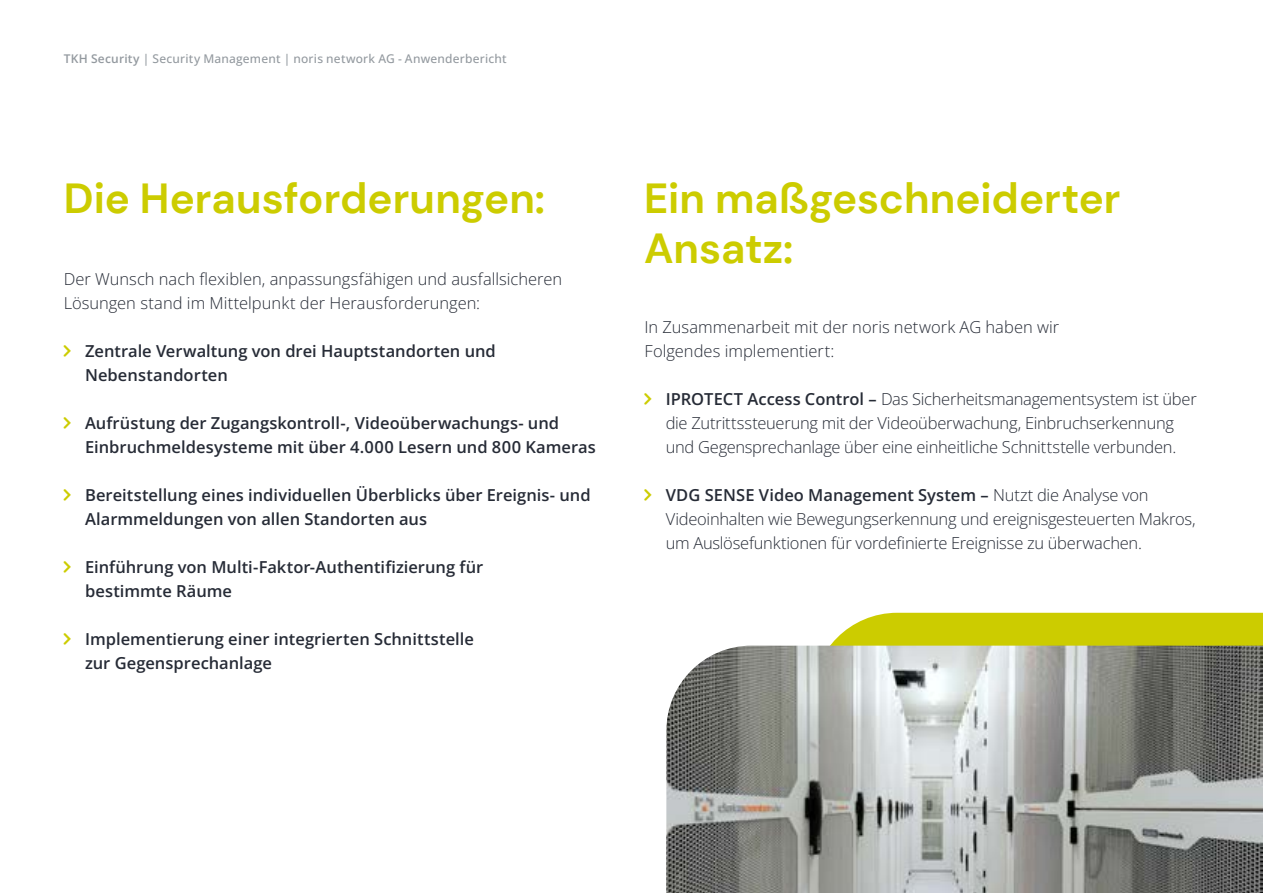
<style>
.page{position:relative;width:1263px;height:893px;background:#fff}
.page>*{position:absolute;margin:0;border:0;box-sizing:border-box;transform-origin:0 0}
.t1{font:700 42px/50.4px "DM Sans";color:#cc0}
.t2{font:300 16.5px/24px "Open Sans";letter-spacing:-.01em;color:#262b36}
.t3{font:600 16.5px/24px "Open Sans";color:#262b36}
.t4{font:500 12px "Open Sans";letter-spacing:.015em;color:#93999f}
.s1{font-weight:600}
</style>
<div class="page">
<svg style="left:812px;top:613px;width:451px;height:33px;background:#cfcf17"></svg>
<img style="left:666px;top:646px;width:597px;height:247px">
<p class="t4" style="left:64px;top:51px;width:444px"><span class="s1">TKH Security</span> | Security Management | noris network AG - Anwenderbericht</p>
<h1 class="t1" style="left:64px;top:173px;width:483px">Die Herausforderungen:</h1>
<h1 class="t1" style="left:644px;top:173px;width:478px">Ein maßgeschneiderter<br>Ansatz:</h1>
<p class="t2" style="left:64px;top:266px;width:500px">Der Wunsch nach flexiblen, anpassungsfähigen und ausfallsicheren<br>Lösungen stand im Mittelpunkt der Herausforderungen:</p>
<p class="t3" style="left:85px;top:338px;width:412px">Zentrale Verwaltung von drei Hauptstandorten und<br>Nebenstandorten</p>
<p class="t3" style="left:85px;top:410px;width:512px">Aufrüstung der Zugangskontroll-, Videoüberwachungs- und<br>Einbruchmeldesysteme mit über 4.000 Lesern und 800 Kameras</p>
<p class="t3" style="left:85px;top:482px;width:507px">Bereitstellung eines individuellen Überblicks über Ereignis- und<br>Alarmmeldungen von allen Standorten aus</p>
<p class="t3" style="left:85px;top:554px;width:400px">Einführung von Multi-Faktor-Authentifizierung für bestimmte Räume</p>
<p class="t3" style="left:85px;top:626px;width:390px">Implementierung einer integrierten Schnittstelle zur Gegensprechanlage</p>
<p class="t2" style="left:644px;top:314px;width:416px">In Zusammenarbeit mit der noris network AG haben wir<br>Folgendes implementiert:</p>
<p class="t2" style="left:666px;top:386px;width:532px"><span class="s1">IPROTECT Access Control –</span> Das Sicherheitsmanagementsystem ist über die Zutrittssteuerung mit der Videoüberwachung, Einbruchserkennung und Gegensprechanlage über eine einheitliche Schnittstelle verbunden.</p>
<p class="t2" style="left:666px;top:482px;width:532px"><span class="s1">VDG SENSE Video Management System –</span> Nutzt die Analyse von<br>Videoinhalten wie Bewegungserkennung und ereignisgesteuerten Makros, um Auslösefunktionen für vordefinierte Ereignisse zu überwachen.</p>
</div>
